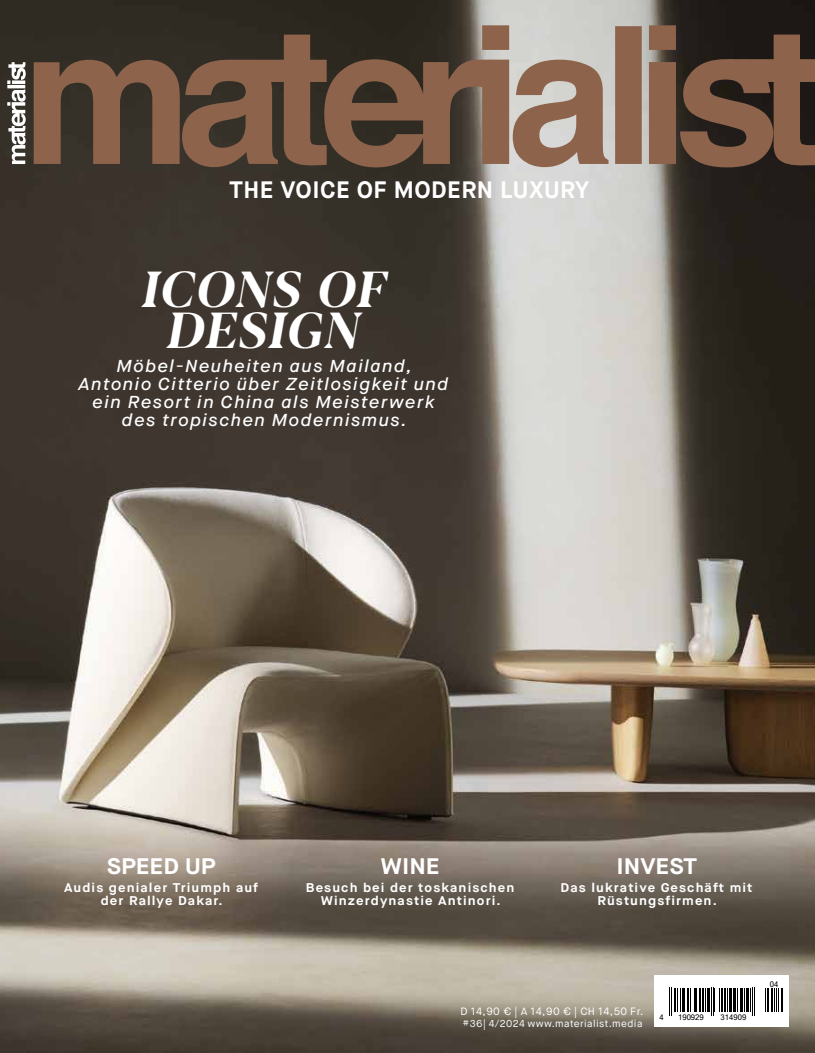
<style>
.page{position:relative;width:815px;height:1053px;background:#fff}
.page>*{position:absolute;margin:0;border:0;box-sizing:border-box;transform-origin:0 0}
.t1{font:italic 700 50.38px/41.2px "Blacker Pro Display";letter-spacing:.04em;color:#fff;text-align:center}
.t2{font:700 23.75px "Maison Neue";letter-spacing:.02em;color:#fff}
.t3{font:700 22.5px "Maison Neue";color:#fff;scale:1.07 1}
.t4{font:italic 500 17.25px/18.1px "Maison Neue";letter-spacing:.08em;color:#fff;text-align:center;scale:1.07 1}
.t5{font:700 12.62px/12.5px "Maison Neue";letter-spacing:.08em;color:#fff;text-align:center;scale:1.07 1}
.t6{font:10.62px "Maison Neue";letter-spacing:.04em;color:#fff}
.t7{font:10px "Maison Neue";letter-spacing:.04em;color:#fff}
.t8{font:7.75px "Microsoft Sans Serif";color:#000}
</style>
<div class="page">
<img style="left:0;top:0;width:815px;height:1052px">
<div style="left:654px;top:975px;width:135px;height:51px;background:#fff"></div>
<svg style="left:34px;top:25px;width:781px;height:142px;background:#705848"></svg>
<svg style="left:7px;top:62px;width:19px;height:102px"></svg>
<svg style="left:669px;top:987px;width:12px;height:29px"></svg>
<hr style="left:682px;top:987px;width:3px;height:24px;background:#000">
<hr style="left:687px;top:987px;width:2px;height:24px;background:#000">
<svg style="left:690px;top:988px;width:5px;height:23px"></svg>
<hr style="left:695px;top:987px;width:2px;height:24px;background:#000">
<hr style="left:699px;top:987px;width:2px;height:24px;background:#000">
<hr style="left:702px;top:987px;width:2px;height:24px;background:#000">
<svg style="left:705px;top:987px;width:15px;height:29px"></svg>
<hr style="left:721px;top:987px;width:2px;height:24px;background:#000">
<hr style="left:724px;top:987px;width:2px;height:24px;background:#000">
<svg style="left:727px;top:988px;width:1px;height:23px"></svg>
<hr style="left:729px;top:987px;width:3px;height:24px;background:#000">
<hr style="left:733px;top:987px;width:3px;height:24px;background:#000">
<svg style="left:737px;top:988px;width:1px;height:23px"></svg>
<hr style="left:740px;top:987px;width:2px;height:24px;background:#000">
<svg style="left:744px;top:987px;width:11px;height:29px"></svg>
<svg style="left:765px;top:988px;width:1px;height:23px"></svg>
<hr style="left:767px;top:987px;width:2px;height:24px;background:#000">
<hr style="left:771px;top:987px;width:2px;height:24px;background:#000">
<svg style="left:774px;top:988px;width:5px;height:23px"></svg>
<hr style="left:781px;top:987px;width:2px;height:24px;background:#000">
<h2 class="t2" style="left:230px;top:174px;width:361px">THE VOICE OF MODERN LUXURY</h2>
<h1 class="t1" style="left:142px;top:265px;width:246px">ICONS OF<br>DESIGN</h1>
<h3 class="t4" style="left:79px;top:356px;width:347px">Möbel-Neuheiten aus Mailand, Antonio Citterio über Zeitlosigkeit und ein Resort in China als Meisterwerk des tropischen Modernismus.</h3>
<h3 class="t3" style="left:107px;top:851px;width:103px">SPEED UP</h3>
<p class="t5" style="left:64px;top:881px;width:183px">Audis genialer Triumph auf der Rallye Dakar.</p>
<h3 class="t3" style="left:380px;top:851px;width:57px">WINE</h3>
<p class="t5" style="left:306px;top:881px;width:196px">Besuch bei der toskanischen<br>Winzerdynastie Antinori.</p>
<h3 class="t3" style="left:617px;top:851px;width:77px">INVEST</h3>
<p class="t5" style="left:561px;top:881px;width:181px">Das lukrative Geschäft mit<br>Rüstungsfirmen.</p>
<p class="t6" style="left:461px;top:1004px;width:184px">D 14,90 € | A 14,90 € | CH 14,50 Fr.</p>
<p class="t7" style="left:463px;top:1017px;width:181px">#36| 4/2024 www.materialist.media</p>
<p class="t8" style="left:659px;top:1012px;width:6px">4</p>
<p class="t8" style="left:678px;top:1012px;width:27px">190929</p>
<p class="t8" style="left:721px;top:1012px;width:27px">314909</p>
<p class="t8" style="left:770px;top:979px;width:10px">04</p>
</div>
